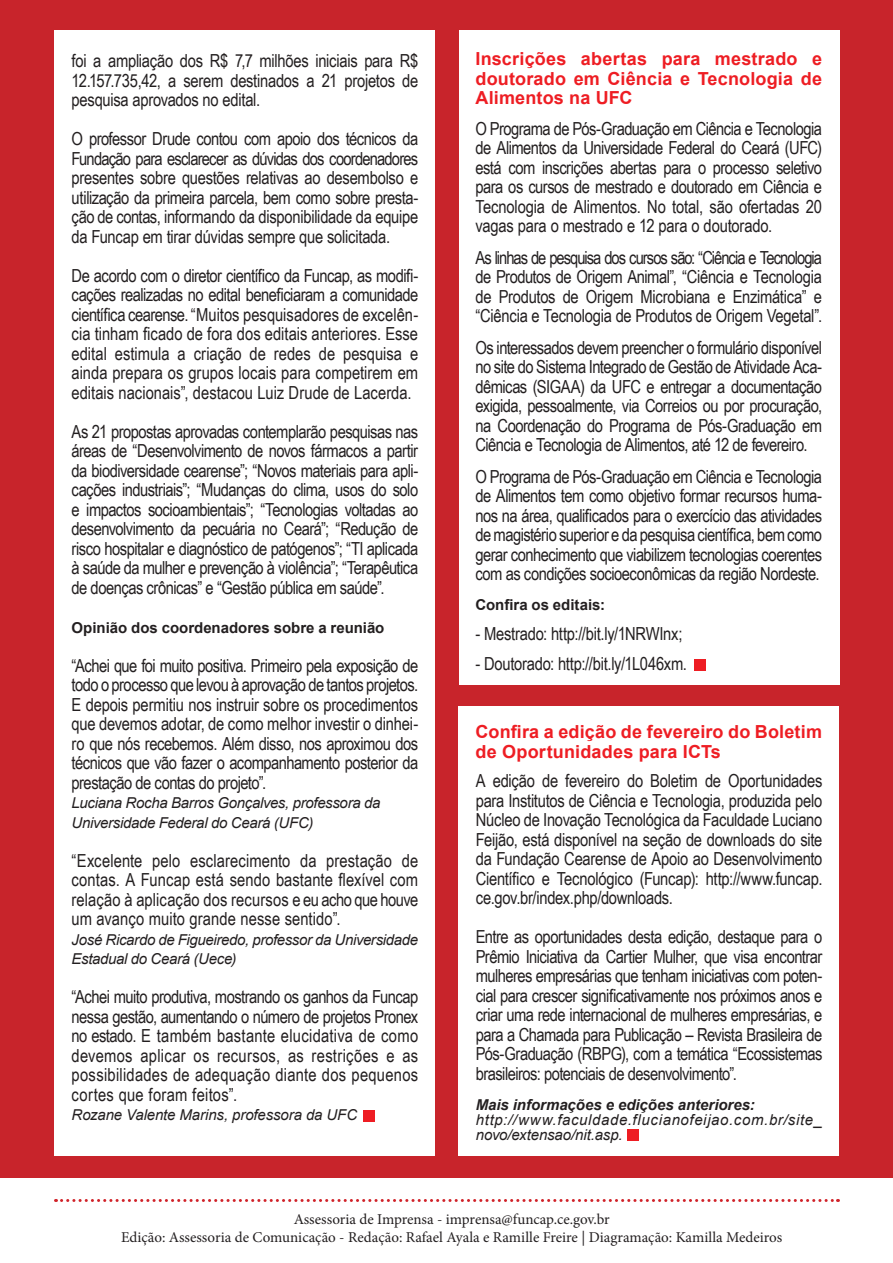
<style>
.page{position:relative;width:893px;height:1263px;background:#fff}
.page>*{position:absolute;margin:0;border:0;box-sizing:border-box;transform-origin:0 0}
.t1{font:18px/19.5px "Arial Narrow";letter-spacing:-.015em;color:#231f20;text-align:justify}
.t2{font:700 18px/19.5px "Arial";letter-spacing:.01em;color:#ee1d23;text-align:justify}
.t3{font:italic 15px/19.5px "Arial";letter-spacing:-.015em;color:#231f20}
.t4{font:15px/18px "Minion Pro";color:#231f20;text-align:center}
.t5{font:italic 15px/15px "Arial";letter-spacing:.04em;color:#231f20}
.t6{font:700 15px "Arial";color:#231f20}
.t7{font:italic 700 15px "Arial";color:#231f20}
</style>
<div class="page">
<svg style="left:56px;top:1199px;width:782px;height:3px"></svg>
<div style="left:0;top:0;width:893px;height:1178px;background:#c8242b"></div>
<div style="left:459px;top:30px;width:380px;height:655px;background:#fff"></div>
<div style="left:695px;top:659px;width:11px;height:12px;background:#ee1d23"></div>
<div style="left:459px;top:706px;width:380px;height:450px;background:#fff"></div>
<div style="left:627px;top:1129px;width:11px;height:12px;background:#ee1d23"></div>
<div style="left:55px;top:30px;width:380px;height:1126px;background:#fff"></div>
<div style="left:363px;top:1110px;width:11px;height:11px;background:#ee1d23"></div>
<p class="t1" style="left:72px;top:50px;width:348px">foi a ampliação dos R$ 7,7 milhões iniciais para R$ 12.157.735,42, a serem destinados a 21 projetos de pesquisa aprovados no edital.</p>
<p class="t1" style="left:72px;top:128px;width:348px">O professor Drude contou com apoio dos técnicos da Fundação para esclarecer as dúvidas dos coordenadores presentes sobre questões relativas ao desembolso e utilização da primeira parcela, bem como sobre presta&shy;ção de contas, informando da disponibilidade da equipe da Funcap em tirar dúvidas sempre que solicitada.</p>
<p class="t1" style="left:72px;top:265px;width:348px">De acordo com o diretor científico da Funcap, as modifi&shy;cações realizadas no edital beneficiaram a comunidade científica cearense. “Muitos pesquisadores de excelên&shy;cia tinham ficado de fora dos editais anteriores. Esse edital estimula a criação de redes de pesquisa e ainda prepara os grupos locais para competirem em editais nacionais”, destacou Luiz Drude de Lacerda.</p>
<p class="t1" style="left:72px;top:421px;width:348px">As 21 propostas aprovadas contemplarão pesquisas nas áreas de “Desenvolvimento de novos fármacos a partir da biodiversidade cearense”; “Novos materiais para apli&shy;cações industriais”; “Mudanças do clima, usos do solo e impactos socioambientais”; “Tecnologias voltadas ao desenvolvimento da pecuária no Ceará”; “Redução de risco hospitalar e diagnóstico de patógenos”; “TI aplicada à saúde da mulher e prevenção à violência”; “Terapêutica de doenças crônicas” e “Gestão pública em saúde”.</p>
<p class="t6" style="left:72px;top:617px;width:314px">Opinião dos coordenadores sobre a reunião</p>
<p class="t1" style="left:72px;top:655px;width:348px">“Achei que foi muito positiva. Primeiro pela exposição de todo o processo que levou à aprovação de tantos projetos.<br>E depois permitiu nos instruir sobre os procedimentos que devemos adotar, de como melhor investir o dinhei&shy;ro que nós recebemos. Além disso, nos aproximou dos técnicos que vão fazer o acompanhamento posterior da prestação de contas do projeto”.</p>
<p class="t3" style="left:72px;top:793px;width:310px">Luciana Rocha Barros Gonçalves, professora da</p>
<p class="t3" style="left:72px;top:813px;width:243px">Universidade Federal do Ceará (UFC)</p>
<p class="t1" style="left:72px;top:850px;width:348px">“Excelente pelo esclarecimento da prestação de contas. A Funcap está sendo bastante flexível com relação à aplicação dos recursos e eu acho que houve um avanço muito grande nesse sentido”.</p>
<p class="t3" style="left:72px;top:930px;width:348px">José Ricardo de Figueiredo, professor da Universidade<br>Estadual do Ceará (Uece)</p>
<p class="t1" style="left:72px;top:986px;width:348px">“Achei muito produtiva, mostrando os ganhos da Funcap nessa gestão, aumentando o número de projetos Pronex no estado. E também bastante elucidativa de como devemos aplicar os recursos, as restrições e as possibilidades de adequação diante dos pequenos cortes que foram feitos”.</p>
<p class="t3" style="left:72px;top:1105px;width:287px">Rozane Valente Marins, professora da UFC</p>
<p class="t2" style="left:475px;top:50px;width:348px">Inscrições abertas para mestrado e doutorado em Ciência e Tecnologia de Alimentos na UFC</p>
<p class="t1" style="left:475px;top:118px;width:348px">O Programa de Pós-Graduação em Ciência e Tecnologia de Alimentos da Universidade Federal do Ceará (UFC) está com inscrições abertas para o processo seletivo para os cursos de mestrado e doutorado em Ciência e Tecnologia de Alimentos. No total, são ofertadas 20 vagas para o mestrado e 12 para o doutorado.</p>
<p class="t1" style="left:475px;top:247px;width:348px">As linhas de pesquisa dos cursos são: “Ciência e Tecnologia de Produtos de Origem Animal”, “Ciência e Tecnologia de Produtos de Origem Microbiana e Enzimática” e “Ciência e Tecnologia de Produtos de Origem Vegetal”.</p>
<p class="t1" style="left:475px;top:337px;width:348px">Os interessados devem preencher o formulário disponível no site do Sistema Integrado de Gestão de Atividade Aca&shy;dêmicas (SIGAA) da UFC e entregar a documentação exigida, pessoalmente, via Correios ou por procuração, na Coordenação do Programa de Pós-Graduação em Ciência e Tecnologia de Alimentos, até 12 de fevereiro.</p>
<p class="t1" style="left:475px;top:466px;width:348px">O Programa de Pós-Graduação em Ciência e Tecnologia de Alimentos tem como objetivo formar recursos huma&shy;nos na área, qualificados para o exercício das atividades de magistério superior e da pesquisa científica, bem como gerar conhecimento que viabilizem tecnologias coerentes com as condições socioeconômicas da região Nordeste.</p>
<p class="t6" style="left:475px;top:595px;width:131px">Confira os editais:</p>
<p class="t1" style="left:475px;top:623px;width:208px">- Mestrado: http://bit.ly/1NRWInx;</p>
<p class="t1" style="left:475px;top:653px;width:213px">- Doutorado: http://bit.ly/1L046xm.</p>
<p class="t2" style="left:475px;top:723px;width:348px">Confira a edição de fevereiro do Boletim de Oportunidades para ICTs</p>
<p class="t1" style="left:476px;top:770px;width:348px">A edição de fevereiro do Boletim de Oportunidades para Institutos de Ciência e Tecnologia, produzida pelo Núcleo de Inovação Tecnológica da Faculdade Luciano Feijão, está disponível na seção de downloads do site da Fundação Cearense de Apoio ao Desenvolvimento Científico e Tecnológico (Funcap): http://www.funcap. ce.gov.br/index.php/downloads.</p>
<p class="t1" style="left:476px;top:926px;width:348px">Entre as oportunidades desta edição, destaque para o Prêmio Iniciativa da Cartier Mulher, que visa encontrar mulheres empresárias que tenham iniciativas com poten&shy;cial para crescer significativamente nos próximos anos e criar uma rede internacional de mulheres empresárias, e para a Chamada para Publicação – Revista Brasileira de Pós-Graduação (RBPG), com a temática “Ecossistemas brasileiros: potenciais de desenvolvimento”.</p>
<p class="t7" style="left:476px;top:1094px;width:280px">Mais informações e edições anteriores:</p>
<p class="t5" style="left:476px;top:1112px;width:348px">http://www.faculdade.flucianofeijao.com.br/site_ novo/extensao/nit.asp.</p>
<p class="t4" style="left:121px;top:1210px;width:663px">Assessoria de Imprensa - imprensa@funcap.ce.gov.br<br>Edição: Assessoria de Comunicação - Redação: Rafael Ayala e Ramille Freire | Diagramação: Kamilla Medeiros</p>
</div>
